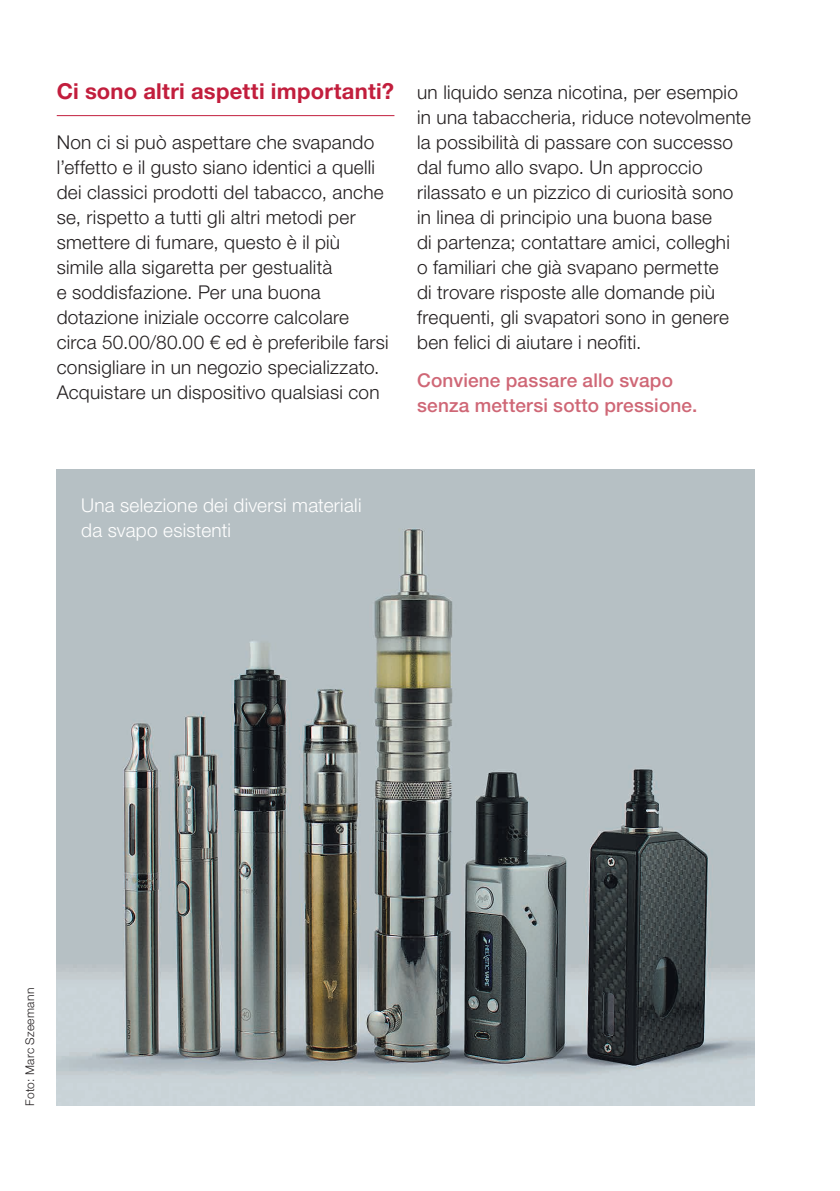
<style>
.page{position:relative;width:840px;height:1191px;background:#fff}
.page>*{position:absolute;margin:0;border:0;box-sizing:border-box;transform-origin:0 0}
.t1{font:700 22px "Helvetica Neue LT Std";letter-spacing:.01em;color:#c21e3d}
.t2{font:300 19px/25px "Helvetica Neue LT Std";letter-spacing:.015em;color:#231f20}
.t3{font:500 19px/25px "Helvetica Neue LT Std";letter-spacing:.01em;color:#cf6776}
.t4{font:300 19px/25px "Helvetica Neue LT Std";letter-spacing:.015em;color:#fff}
.t5{font:300 12px "Helvetica Neue LT Std";letter-spacing:.03em;color:#231f20}
</style>
<div class="page">
<hr style="left:57px;top:115px;width:337px;height:1px;background:#c21e3d">
<img style="left:57px;top:469px;width:697px;height:637px">
<p class="t1" style="left:57px;top:78px;width:338px">Ci sono altri aspetti importanti?</p>
<p class="t2" style="left:57px;top:130px;width:333px">Non ci si può aspettare che svapando l’effetto e il gusto siano identici a quelli dei classici prodotti del tabacco, anche se, rispetto a tutti gli altri metodi per smettere di fumare, questo è il più simile alla sigaretta per gestualità<br>e soddisfazione. Per una buona dotazione iniziale occorre calcolare circa 50.00/80.00 € ed è preferibile farsi consigliare in un negozio specializzato.<br>Acquistare un dispositivo qualsiasi con</p>
<p class="t2" style="left:417px;top:80px;width:335px">un liquido senza nicotina, per esempio in una tabaccheria, riduce notevolmente la possibilità di passare con successo dal fumo allo svapo. Un approccio rilassato e un pizzico di curiosità sono in linea di principio una buona base<br>di partenza; contattare amici, colleghi<br>o familiari che già svapano permette<br>di trovare risposte alle domande più frequenti, gli svapatori sono in genere ben felici di aiutare i neofiti.</p>
<p class="t3" style="left:417px;top:367px;width:281px">Conviene passare allo svapo senza mettersi sotto pressione.</p>
<p class="t4" style="left:81px;top:492px;width:282px">Una selezione dei diversi materiali da svapo esistenti</p>
<p class="t5" style="left:22px;top:1106px;width:120px;rotate:-90deg">Foto: Marc Szeemann</p>
</div>
